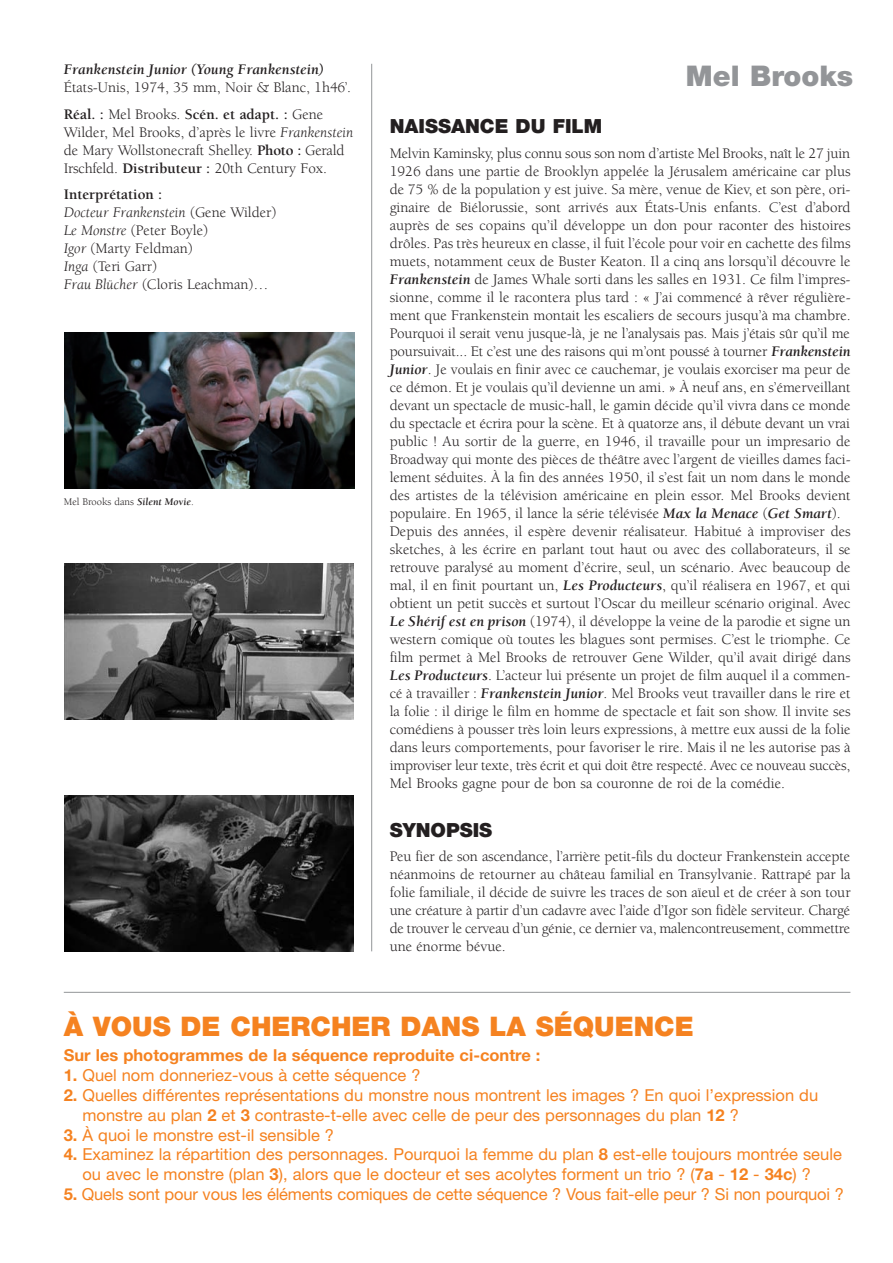
<style>
.page{position:relative;width:893px;height:1263px;background:#fff}
.page>*{position:absolute;margin:0;border:0;box-sizing:border-box;transform-origin:0 0}
.t1{font:900 28.5px "Helvetica Neue";color:#939598}
.t2{font:900 27px "Helvetica Neue";color:#f58220}
.t3{font:900 19.5px "Helvetica Neue";color:#231f20}
.t4{font:16.5px/19.8px "Helvetica Neue";color:#f58220}
.t5{font:700 16.5px "Helvetica Neue";color:#f58220}
.t6{font:15px/18px "Berkeley";color:#231f20}
.t7{font:italic 700 15px "Berkeley";color:#231f20}
.t8{font:10.5px "Berkeley";color:#231f20}
.s1{font-weight:700}
.s2{font-style:italic}
.s3{font-weight:700;font-style:italic}
</style>
<div class="page">
<hr style="left:371px;top:64px;width:1px;height:887px;background:#939598">
<hr style="left:64px;top:992px;width:786px;height:1px;background:#939598">
<img style="left:65px;top:332px;width:289px;height:156px">
<img style="left:65px;top:563px;width:289px;height:157px">
<img style="left:65px;top:795px;width:288px;height:156px">
<p class="t7" style="left:64px;top:64px;width:262px">Frankenstein Junior (Young Frankenstein)</p>
<p class="t6" style="left:64px;top:76px;width:289px;line-height:26.5px">États-Unis, 1974, 35 mm, Noir &amp; Blanc, 1h46’.<br><span class="s1">Réal. :</span> Mel Brooks. <span class="s1">Scén. et adapt. :</span> Gene</p>
<p class="t6" style="left:64px;top:124px;width:291px">Wilder, Mel Brooks, d’après le livre <span class="s2">Frankenstein </span>de Mary Wollstonecraft Shelley. <span class="s1">Photo :</span> Gerald<br>Irschfeld. <span class="s1">Distributeur :</span> 20th Century Fox.</p>
<p class="t6" style="left:64px;top:187px;width:214px"><span class="s1">Interprétation :<br></span><span class="s2">Docteur Frankenstein</span> (Gene Wilder)<br><span class="s2">Le Monstre</span> (Peter Boyle)<br><span class="s2">Igor</span> (Marty Feldman)<br><span class="s2">Inga</span> (Teri Garr)<br><span class="s2">Frau Blücher</span> (Cloris Leachman)…</p>
<p class="t8" style="left:64px;top:497px;width:131px">Mel Brooks dans <span class="s3">Silent Movie</span>.</p>
<h1 class="t1" style="left:686px;top:65px;width:169px">Mel Brooks</h1>
<h3 class="t3" style="left:390px;top:119px;width:214px">NAISSANCE DU FILM</h3>
<p class="t6" style="left:390px;top:145px;width:462px">Melvin Kaminsky, plus connu sous son nom d’artiste Mel Brooks, naît le 27 juin 1926 dans une partie de Brooklyn appelée la Jérusalem américaine car plus de 75 % de la population y est juive. Sa mère, venue de Kiev, et son père, ori&shy;ginaire de Biélorussie, sont arrivés aux États-Unis enfants. C’est d’abord auprès de ses copains qu’il développe un don pour raconter des histoires drôles. Pas très heureux en classe, il fuit l’école pour voir en cachette des films muets, notamment ceux de Buster Keaton. Il a cinq ans lorsqu’il découvre le <span class="s3">Frankenstein</span> de James Whale sorti dans les salles en 1931. Ce film l’impres&shy;sionne, comme il le racontera plus tard : « J’ai commencé à rêver régulière&shy;ment que Frankenstein montait les escaliers de secours jusqu’à ma chambre.<br>Pourquoi il serait venu jusque-là, je ne l’analysais pas. Mais j’étais sûr qu’il me poursuivait... Et c’est une des raisons qui m’ont poussé à tourner <span class="s3">Frankenstein Junior</span>. Je voulais en finir avec ce cauchemar, je voulais exorciser ma peur de ce démon. Et je voulais qu’il devienne un ami. » À neuf ans, en s’émerveillant devant un spectacle de music-hall, le gamin décide qu’il vivra dans ce monde du spectacle et écrira pour la scène. Et à quatorze ans, il débute devant un vrai public ! Au sortir de la guerre, en 1946, il travaille pour un impresario de Broadway qui monte des pièces de théâtre avec l’argent de vieilles dames faci&shy;lement séduites. À la fin des années 1950, il s’est fait un nom dans le monde des artistes de la télévision américaine en plein essor. Mel Brooks devient populaire. En 1965, il lance la série télévisée <span class="s3">Max la Menace</span> (<span class="s3">Get Smart</span>).<br>Depuis des années, il espère devenir réalisateur. Habitué à improviser des sketches, à les écrire en parlant tout haut ou avec des collaborateurs, il se retrouve paralysé au moment d’écrire, seul, un scénario. Avec beaucoup de mal, il en finit pourtant un, <span class="s3">Les Producteurs</span>, qu’il réalisera en 1967, et qui obtient un petit succès et surtout l’Oscar du meilleur scénario original. Avec <span class="s3">Le Shérif est en prison</span> (1974), il développe la veine de la parodie et signe un western comique où toutes les blagues sont permises. C’est le triomphe. Ce film permet à Mel Brooks de retrouver Gene Wilder, qu’il avait dirigé dans <span class="s3">Les Producteurs</span>. L’acteur lui présente un projet de film auquel il a commen&shy;cé à travailler : <span class="s3">Frankenstein Junior</span>. Mel Brooks veut travailler dans le rire et la folie : il dirige le film en homme de spectacle et fait son show. Il invite ses comédiens à pousser très loin leurs expressions, à mettre eux aussi de la folie dans leurs comportements, pour favoriser le rire. Mais il ne les autorise pas à improviser leur texte, très écrit et qui doit être respecté. Avec ce nouveau succès, Mel Brooks gagne pour de bon sa couronne de roi de la comédie.</p>
<h3 class="t3" style="left:390px;top:823px;width:104px">SYNOPSIS</h3>
<p class="t6" style="left:390px;top:849px;width:462px;text-align:justify">Peu fier de son ascendance, l’arrière petit-fils du docteur Frankenstein accepte néanmoins de retourner au château familial en Transylvanie. Rattrapé par la folie familiale, il décide de suivre les traces de son aïeul et de créer à son tour une créature à partir d’un cadavre avec l’aide d’Igor son fidèle serviteur. Chargé de trouver le cerveau d’un génie, ce dernier va, malencontreusement, commettre une énorme bévue.</p>
<h2 class="t2" style="left:64px;top:1017px;width:631px">À VOUS DE CHERCHER DANS LA SÉQUENCE</h2>
<p class="t5" style="left:64px;top:1049px;width:478px">Sur les photogrammes de la séquence reproduite ci-contre :</p>
<p class="t4" style="left:64px;top:1067px;width:358px"><span class="s1">1.</span> Quel nom donneriez-vous à cette séquence ?</p>
<p class="t4" style="left:83px;top:1087px;width:737px;text-indent:-19px"><span class="s1">2.</span> Quelles différentes représentations du monstre nous montrent les images ? En quoi l’expression du monstre au plan <span class="s1">2</span> et <span class="s1">3</span> contraste-t-elle avec celle de peur des personnages du plan <span class="s1">12</span> ?</p>
<p class="t4" style="left:64px;top:1126px;width:272px"><span class="s1">3.</span> À quoi le monstre est-il sensible ?</p>
<p class="t4" style="left:82px;top:1146px;width:761px;text-indent:-19px"><span class="s1">4.</span> Examinez la répartition des personnages. Pourquoi la femme du plan <span class="s1">8</span> est-elle toujours montrée seule ou avec le monstre (plan <span class="s1">3</span>), alors que le docteur et ses acolytes forment un trio ? (<span class="s1">7a</span> - <span class="s1">12</span> - <span class="s1">34c</span>) ?</p>
<p class="t4" style="left:64px;top:1186px;width:782px"><span class="s1">5.</span> Quels sont pour vous les éléments comiques de cette séquence ? Vous fait-elle peur ? Si non pourquoi ?</p>
</div>
